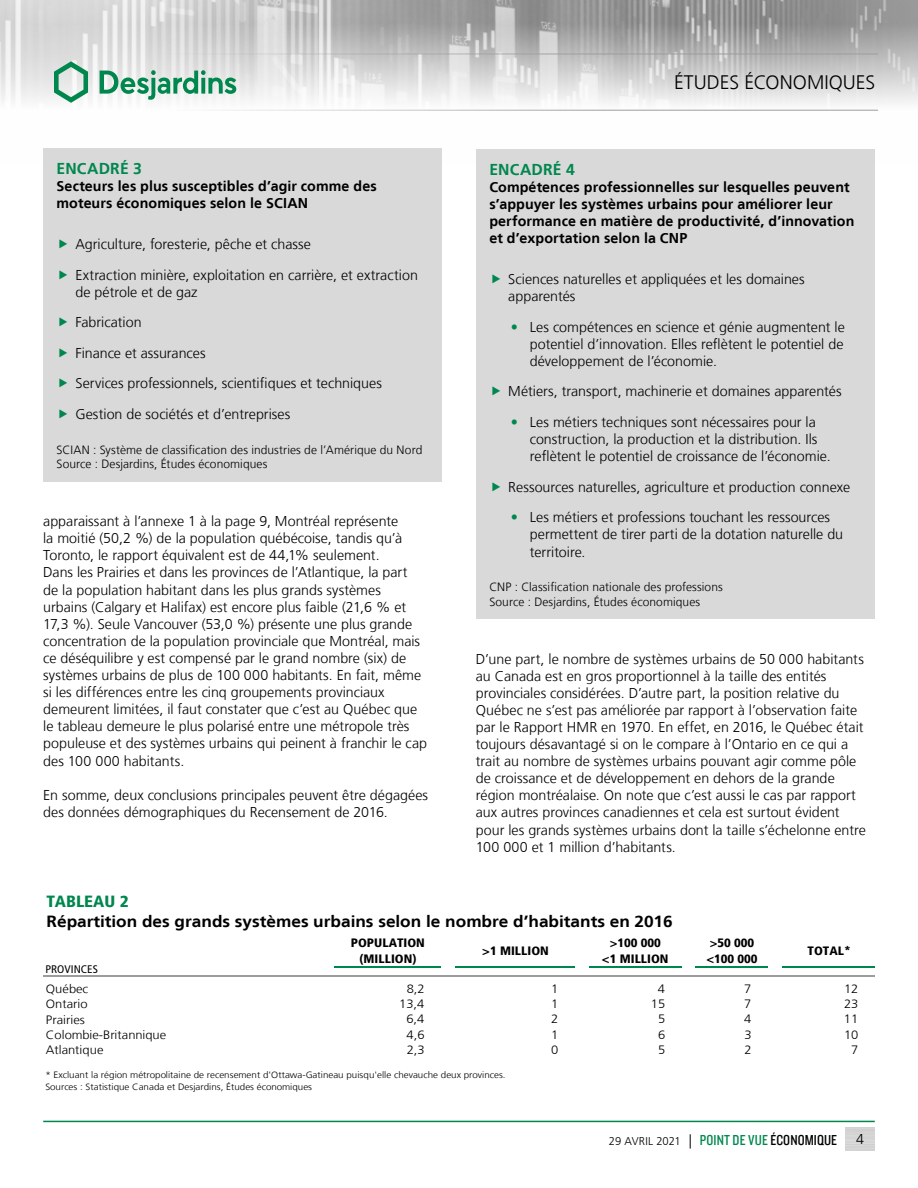
<style>
.page{position:relative;width:918px;height:1188px;background:#fff}
.page>*{position:absolute;margin:0;border:0;box-sizing:border-box;transform-origin:0 0}
.t1{font:300 19.5px "Frutiger LT";color:#000}
.t2{font:italic 700 16.2px "Frutiger LT";color:#000;scale:1.07 1}
.t3{font:900 condensed 16.2px "Frutiger LT";color:#00874e;scale:1.07 1}
.t4{font:700 15.75px "Frutiger LT";letter-spacing:.01em;color:#00874e}
.t5{font:300 14.25px/17.1px "Frutiger LT";color:#000}
.t6{font:700 14.25px "Frutiger LT";letter-spacing:.005em;color:#000}
.t7{font:300 12.15px "Frutiger LT";color:#000;scale:1.07 1}
.t8{font:900 condensed 12.15px/15.9px "Frutiger LT";color:#000;text-align:center;scale:1.07 1}
.t9{font:300 12px "Frutiger LT";letter-spacing:.01em;color:#000}
.t10{font:300 11.25px "Frutiger LT";color:#000}
.t11{font:condensed 10.95px "Frutiger LT";color:#000;scale:1.07 1}
.t12{font:300 9.15px "Frutiger LT";color:#000;scale:1.07 1}
.s1{color:#00874e}
.s2{font-size:14.25px}
.s3{font-family:"Knockout 29 Junior Ltweight";font-weight:400;font-size:15px;color:#00874e}
.s4{font-family:"Knockout 29 Junior Ltweight";font-weight:400;font-size:15px}
</style>
<div class="page">
<img style="left:0;top:0;width:918px;height:110px">
<hr style="left:0;top:54px;width:878px;height:1px;background:#9d9d9c">
<hr style="left:0;top:110px;width:878px;height:1px;background:#9d9d9c">
<svg style="left:54px;top:61px;width:34px;height:42px"></svg>
<svg style="left:100px;top:70px;width:136px;height:30px"></svg>
<hr style="left:43px;top:1121px;width:832px;height:1px;background:#00874e">
<div style="left:43px;top:148px;width:399px;height:334px;background:#d9d9d9"></div>
<div style="left:476px;top:149px;width:399px;height:470px;background:#d9d9d9"></div>
<hr style="left:43px;top:975px;width:832px;height:2px;background:#9d9c9c">
<hr style="left:782px;top:967px;width:93px;height:1px;background:#00874e">
<hr style="left:696px;top:967px;width:72px;height:1px;background:#00874e">
<hr style="left:589px;top:967px;width:93px;height:1px;background:#00874e">
<hr style="left:455px;top:967px;width:120px;height:1px;background:#00874e">
<hr style="left:335px;top:967px;width:106px;height:1px;background:#00874e">
<h1 class="t1" style="left:674px;top:72px;width:203px">ÉTUDES ÉCONOMIQUES</h1>
<h5 class="t4" style="left:57px;top:159px;width:87px">ENCADRÉ 3</h5>
<h5 class="t4" style="left:489px;top:160px;width:87px">ENCADRÉ 4</h5>
<h5 class="t6" style="left:57px;top:178px;width:322px">Secteurs les plus susceptibles d’agir comme des</h5>
<p class="t6" style="left:57px;top:195px;width:253px">moteurs économiques selon le SCIAN</p>
<p class="t5" style="left:75px;top:236px;width:237px">Agriculture, foresterie, pêche et chasse</p>
<p class="t5" style="left:75px;top:266px;width:344px">Extraction minière, exploitation en carrière, et extraction de pétrole et de gaz</p>
<p class="t5" style="left:75px;top:314px;width:68px">Fabrication</p>
<p class="t5" style="left:75px;top:345px;width:132px">Finance et assurances</p>
<p class="t5" style="left:75px;top:375px;width:308px">Services professionnels, scientifiques et techniques</p>
<p class="t5" style="left:75px;top:406px;width:216px">Gestion de sociétés et d’entreprises</p>
<p class="t9" style="left:57px;top:443px;width:367px">SCIAN : Système de classification des industries de l’Amérique du Nord</p>
<p class="t9" style="left:57px;top:457px;width:212px">Source : Desjardins, Études économiques</p>
<p class="t6" style="left:489px;top:178px;width:362px">Compétences professionnelles sur lesquelles peuvent</p>
<p class="t6" style="left:489px;top:195px;width:345px">s’appuyer les systèmes urbains pour améliorer leur</p>
<p class="t6" style="left:489px;top:213px;width:367px">performance en matière de productivité, d’innovation</p>
<h5 class="t6" style="left:489px;top:230px;width:200px">et d’exportation selon la CNP</h5>
<p class="t5" style="left:508px;top:271px;width:298px">Sciences naturelles et appliquées et les domaines apparentés</p>
<p class="t5" style="left:511px;top:318px;width:335px"><span class="s1">•</span> Les compétences en science et génie augmentent le</p>
<p class="t5" style="left:530px;top:335px;width:315px">potentiel d’innovation. Elles reflètent le potentiel de</p>
<p class="t5" style="left:530px;top:353px;width:189px">développement de l’économie.</p>
<p class="t5" style="left:508px;top:383px;width:335px">Métiers, transport, machinerie et domaines apparentés</p>
<p class="t5" style="left:511px;top:414px;width:306px"><span class="s1">•</span> Les métiers techniques sont nécessaires pour la</p>
<p class="t5" style="left:530px;top:431px;width:302px">construction, la production et la distribution. Ils reflètent le potentiel de croissance de l’économie.</p>
<p class="t5" style="left:508px;top:479px;width:344px">Ressources naturelles, agriculture et production connexe</p>
<p class="t5" style="left:530px;top:509px;width:315px;text-indent:-19px"><span class="s1">•</span> Les métiers et professions touchant les ressources permettent de tirer parti de la dotation naturelle du territoire.</p>
<p class="t9" style="left:489px;top:580px;width:235px">CNP : Classification nationale des professions</p>
<p class="t9" style="left:489px;top:595px;width:212px">Source : Desjardins, Études économiques</p>
<p class="t5" style="left:43px;top:513px;width:385px">apparaissant à l’annexe 1 à la page 9, Montréal représente<br>la moitié (50,2 %) de la population québécoise, tandis qu’à Toronto, le rapport équivalent est de 44,1% seulement.<br>Dans les Prairies et dans les provinces de l’Atlantique, la part<br>de la population habitant dans les plus grands systèmes urbains (Calgary et Halifax) est encore plus faible (21,6 % et 17,3 %). Seule Vancouver (53,0 %) présente une plus grande concentration de la population provinciale que Montréal, mais ce déséquilibre y est compensé par le grand nombre (six) de systèmes urbains de plus de 100 000 habitants. En fait, même si les différences entre les cinq groupements provinciaux demeurent limitées, il faut constater que c’est au Québec que le tableau demeure le plus polarisé entre une métropole très populeuse et des systèmes urbains qui peinent à franchir le cap des 100 000 habitants.</p>
<p class="t5" style="left:43px;top:786px;width:386px">En somme, deux conclusions principales peuvent être dégagées des données démographiques du Recensement de 2016.</p>
<p class="t5" style="left:476px;top:650px;width:392px">D’une part, le nombre de systèmes urbains de 50 000 habitants au Canada est en gros proportionnel à la taille des entités provinciales considérées. D’autre part, la position relative du Québec ne s’est pas améliorée par rapport à l’observation faite par le Rapport HMR en 1970. En effet, en 2016, le Québec était toujours désavantagé si on le compare à l’Ontario en ce qui a trait au nombre de systèmes urbains pouvant agir comme pôle de croissance et de développement en dehors de la grande région montréalaise. On note que c’est aussi le cas par rapport aux autres provinces canadiennes et cela est surtout évident pour les grands systèmes urbains dont la taille s’échelonne entre 100 000 et 1 million d’habitants.</p>
<p class="t3" style="left:46px;top:892px;width:79px">TABLEAU 2</p>
<p class="t2" style="left:47px;top:912px;width:587px">Répartition des grands systèmes urbains selon le nombre d’habitants en 2016</p>
<p class="t11" style="left:46px;top:962px;width:50px">PROVINCES</p>
<p class="t8" style="left:351px;top:934px;width:71px">POPULATION (MILLION)</p>
<p class="t8" style="left:482px;top:942px;width:64px">&gt;1 MILLION</p>
<p class="t8" style="left:602px;top:934px;width:64px">&gt;100 000 &lt;1 MILLION</p>
<p class="t8" style="left:706px;top:934px;width:49px;text-align:left">&gt;50 000 &lt;100 000</p>
<p class="t8" style="left:808px;top:942px;width:42px">TOTAL*</p>
<p class="t7" style="left:46px;top:982px;width:41px">Québec</p>
<p class="t7" style="left:407px;top:982px;width:18px">8,2</p>
<p class="t7" style="left:551px;top:982px;width:8px">1</p>
<p class="t7" style="left:658px;top:982px;width:8px">4</p>
<p class="t7" style="left:744px;top:982px;width:8px">7</p>
<p class="t7" style="left:844px;top:982px;width:15px">12</p>
<p class="t7" style="left:46px;top:997px;width:40px">Ontario</p>
<p class="t7" style="left:399px;top:997px;width:25px">13,4</p>
<p class="t7" style="left:551px;top:997px;width:8px">1</p>
<p class="t7" style="left:651px;top:997px;width:15px">15</p>
<p class="t7" style="left:744px;top:997px;width:8px">7</p>
<p class="t7" style="left:844px;top:997px;width:15px">23</p>
<p class="t7" style="left:46px;top:1013px;width:38px">Prairies</p>
<p class="t7" style="left:407px;top:1012px;width:18px">6,4</p>
<p class="t7" style="left:551px;top:1012px;width:8px">2</p>
<p class="t7" style="left:658px;top:1012px;width:8px">5</p>
<p class="t7" style="left:744px;top:1012px;width:8px">4</p>
<p class="t7" style="left:844px;top:1012px;width:15px">11</p>
<p class="t7" style="left:46px;top:1028px;width:114px">Colombie-Britannique</p>
<p class="t7" style="left:407px;top:1028px;width:18px">4,6</p>
<p class="t7" style="left:551px;top:1028px;width:8px">1</p>
<p class="t7" style="left:658px;top:1028px;width:8px">6</p>
<p class="t7" style="left:744px;top:1028px;width:8px">3</p>
<p class="t7" style="left:844px;top:1028px;width:15px">10</p>
<p class="t7" style="left:46px;top:1043px;width:55px">Atlantique</p>
<p class="t7" style="left:407px;top:1043px;width:18px">2,3</p>
<p class="t7" style="left:551px;top:1043px;width:8px">0</p>
<p class="t7" style="left:658px;top:1043px;width:8px">5</p>
<p class="t7" style="left:744px;top:1043px;width:8px">2</p>
<p class="t7" style="left:851px;top:1043px;width:8px">7</p>
<p class="t12" style="left:45px;top:1069px;width:432px">* Excluant la région métropolitaine de recensement d'Ottawa-Gatineau puisqu'elle chevauche deux provinces.</p>
<p class="t12" style="left:45px;top:1081px;width:251px">Sources : Statistique Canada et Desjardins, Études économiques</p>
<p class="t10" style="left:609px;top:1135px;width:230px">29 AVRIL 2021 <span class="s2">|</span> <span class="s3">POINT DE VUE</span> <span class="s4">ÉCONOMIQUE</span></p>
<p class="t5" style="left:856px;top:1131px;width:9px">4</p>
</div>
